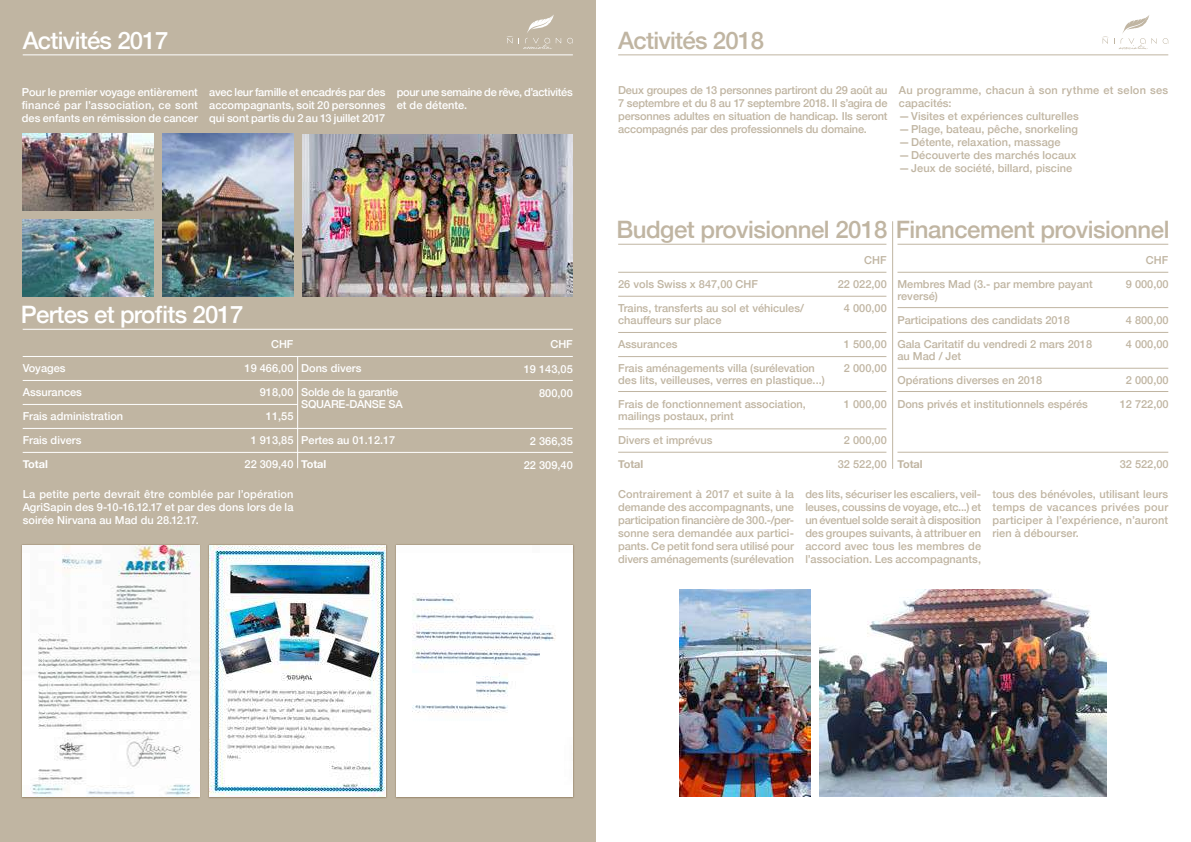
<style>
.page{position:relative;width:1191px;height:842px;background:#fff}
.page>*{position:absolute;margin:0;border:0;box-sizing:border-box;transform-origin:0 0}
.t1{font:500 24px "Helvetica Neue";letter-spacing:-.02em;color:#c0b5a2}
.t2{font:500 24px "Helvetica Neue";letter-spacing:-.03em;color:#fff}
.t3{font:500 11px/13px "Helvetica Neue";color:#c0b5a2}
.t4{font:500 11px/24px "Helvetica Neue";color:#fff;text-align:justify}
.t5{font:500 11px/13px "Helvetica Neue";letter-spacing:-.025em;color:#fff}
.t6{font:500 11px/24px "Helvetica Neue";letter-spacing:-.02em;color:#fff}
.t7{font:700 11px "Helvetica Neue";color:#fff}
.t8{font:700 11px "Helvetica Neue";color:#c0b5a2}
</style>
<div class="page">
<div style="left:0;top:0;width:595px;height:842px;background:#c0b5a2"></div>
<hr style="left:23px;top:54px;width:550px;height:1px;background:#fff">
<hr style="left:618px;top:54px;width:550px;height:1px;background:#c0b5a2">
<hr style="left:23px;top:329px;width:550px;height:1px;background:#fff">
<hr style="left:23px;top:356px;width:550px;height:1px;background:#fff">
<hr style="left:23px;top:380px;width:550px;height:1px;background:#fff">
<hr style="left:23px;top:404px;width:275px;height:1px;background:#fff">
<hr style="left:23px;top:428px;width:550px;height:1px;background:#fff">
<hr style="left:23px;top:452px;width:550px;height:1px;background:#fff">
<hr style="left:297px;top:356px;width:1px;height:112px;background:#fff">
<div style="left:21px;top:543px;width:180px;height:255px;background:#79603f;opacity:.75"></div>
<img style="left:23px;top:545px;width:176px;height:252px">
<div style="left:207px;top:543px;width:180px;height:255px;background:#b0a28c"></div>
<img style="left:209px;top:545px;width:177px;height:252px">
<svg style="left:567px;top:38px;width:6px;height:5px"></svg>
<svg style="left:507px;top:15px;width:54px;height:34px"></svg>
<svg style="left:1162px;top:38px;width:6px;height:6px"></svg>
<svg style="left:1102px;top:15px;width:54px;height:34px"></svg>
<img style="left:819px;top:589px;width:288px;height:208px">
<img style="left:679px;top:590px;width:131px;height:207px">
<img style="left:302px;top:134px;width:271px;height:162px">
<img style="left:162px;top:134px;width:131px;height:162px">
<img style="left:23px;top:134px;width:131px;height:76px">
<img style="left:23px;top:220px;width:131px;height:76px">
<div style="left:394px;top:543px;width:180px;height:255px;background:#b0a28c"></div>
<img style="left:396px;top:545px;width:177px;height:252px">
<div style="left:472px;top:670px;width:27px;height:6px;background:#fefefe"></div>
<hr style="left:618px;top:244px;width:268px;height:1px;background:#c0b5a2">
<hr style="left:897px;top:244px;width:271px;height:1px;background:#c0b5a2">
<hr style="left:618px;top:272px;width:268px;height:1px;background:#c0b5a2">
<hr style="left:618px;top:452px;width:268px;height:1px;background:#c0b5a2">
<hr style="left:897px;top:452px;width:271px;height:1px;background:#c0b5a2">
<hr style="left:897px;top:272px;width:271px;height:1px;background:#c0b5a2">
<hr style="left:897px;top:307px;width:271px;height:1px;background:#c0b5a2">
<hr style="left:897px;top:332px;width:271px;height:1px;background:#c0b5a2">
<hr style="left:897px;top:368px;width:271px;height:1px;background:#c0b5a2">
<hr style="left:897px;top:391px;width:271px;height:1px;background:#c0b5a2">
<hr style="left:618px;top:296px;width:268px;height:1px;background:#c0b5a2">
<hr style="left:618px;top:332px;width:268px;height:1px;background:#c0b5a2">
<hr style="left:618px;top:356px;width:268px;height:1px;background:#c0b5a2">
<hr style="left:618px;top:391px;width:268px;height:1px;background:#c0b5a2">
<hr style="left:618px;top:429px;width:268px;height:1px;background:#c0b5a2">
<hr style="left:892px;top:221px;width:1px;height:248px;background:#c0b5a2">
<h1 class="t2" style="left:23px;top:21px;width:147px">Activités 2017</h1>
<h1 class="t1" style="left:618px;top:21px;width:147px">Activités 2018</h1>
<p class="t4" style="left:22px;top:84px;width:178px;line-height:13px">Pour le premier voyage entièrement financé par l’association, ce sont des enfants en rémission de cancer</p>
<p class="t4" style="left:209px;top:84px;width:177px;line-height:13px">avec leur famille et encadrés par des accompagnants, soit 20 personnes qui sont partis du 2 au 13 juillet 2017</p>
<p class="t5" style="left:397px;top:84px;width:178px">pour une semaine de rêve, d’activités et de détente.</p>
<h1 class="t2" style="left:21px;top:295px;width:224px">Pertes et profits 2017</h1>
<p class="t4" style="left:23px;top:355px;width:102px;text-align:left">Voyages<br>Assurances<br>Frais administration<br>Frais divers</p>
<p class="t7" style="left:23px;top:455px;width:27px">Total</p>
<p class="t4" style="left:271px;top:331px;width:24px">CHF</p>
<p class="t4" style="left:550px;top:331px;width:24px">CHF</p>
<p class="t4" style="left:244px;top:355px;width:50px;text-align:right">19 466,00<br>918,00<br>11,55<br>1 913,85<br>22 309,40</p>
<p class="t6" style="left:301px;top:355px;width:99px">Dons divers<br>Solde de la garantie</p>
<p class="t4" style="left:524px;top:356px;width:50px;text-align:right">19 143,05<br>800,00</p>
<p class="t4" style="left:524px;top:428px;width:50px;text-align:center">2 366,35<br>22 309,40</p>
<p class="t6" style="left:301px;top:391px;width:103px">SQUARE-DANSE SA</p>
<p class="t4" style="left:301px;top:427px;width:96px">Pertes au 01.12.17</p>
<p class="t7" style="left:301px;top:456px;width:27px">Total</p>
<p class="t4" style="left:23px;top:487px;width:272px;line-height:13px">La petite perte devrait être comblée par l’opération AgriSapin des 9-10-16.12.17 et par des dons lors de la soirée Nirvana au Mad du 28.12.17.</p>
<p class="t3" style="left:618px;top:83px;width:271px;text-align:justify">Deux groupes de 13 personnes partiront du 29 août au 7 septembre et du 8 au 17 septembre 2018. Il s’agira de personnes adultes en situation de handicap. Ils seront accompagnés par des professionnels du domaine.</p>
<p class="t3" style="left:899px;top:83px;width:271px">Au programme, chacun à son rythme et selon ses capacités:<br>—Visites et expériences culturelles<br>—Plage, bateau, pêche, snorkeling<br>—Détente, relaxation, massage<br>—Découverte des marchés locaux<br>—Jeux de société, billard, piscine</p>
<h1 class="t1" style="left:616px;top:211px;width:554px">Budget provisionnel 2018 Financement provisionnel</h1>
<p class="t3" style="left:838px;top:271px;width:50px;line-height:24px;text-align:center">22 022,00<br>4 000,00</p>
<p class="t3" style="left:844px;top:331px;width:44px;line-height:24px">1 500,00<br>2 000,00</p>
<p class="t3" style="left:844px;top:397px;width:44px">1 000,00</p>
<p class="t3" style="left:838px;top:427px;width:50px;line-height:24px;text-align:center">2 000,00<br>32 522,00</p>
<p class="t3" style="left:864px;top:253px;width:24px">CHF</p>
<p class="t3" style="left:1145px;top:253px;width:24px">CHF</p>
<p class="t3" style="left:897px;top:277px;width:197px;line-height:12px">Membres Mad (3.- par membre payant reversé)</p>
<p class="t3" style="left:897px;top:307px;width:196px;line-height:24px">Participations des candidats 2018<br>Gala Caritatif du vendredi 2 mars 2018</p>
<p class="t3" style="left:897px;top:343px;width:146px;line-height:23.7px">au Mad / Jet<br>Opérations diverses en 2018</p>
<p class="t3" style="left:897px;top:397px;width:192px">Dons privés et institutionnels espérés</p>
<p class="t3" style="left:618px;top:271px;width:187px;line-height:24px">26 vols Swiss x 847,00 CHF<br>Trains, transferts au sol et véhicules/</p>
<p class="t3" style="left:618px;top:307px;width:198px;line-height:24px">chauffeurs sur place<br>Assurances<br>Frais aménagements villa (surélevation</p>
<p class="t3" style="left:618px;top:367px;width:208px;line-height:24px">des lits, veilleuses, verres en plastique...)<br>Frais de fonctionnement association,</p>
<p class="t3" style="left:618px;top:403px;width:117px;line-height:24px">mailings postaux, print<br>Divers et imprévus</p>
<p class="t8" style="left:618px;top:455px;width:27px">Total</p>
<p class="t3" style="left:1125px;top:277px;width:44px">9 000,00</p>
<p class="t3" style="left:1125px;top:307px;width:44px;line-height:24px">4 800,00<br>4 000,00</p>
<p class="t3" style="left:1119px;top:367px;width:50px;line-height:24px;text-align:center">2 000,00<br>12 722,00</p>
<p class="t8" style="left:897px;top:456px;width:27px">Total</p>
<p class="t3" style="left:1119px;top:457px;width:50px">32 522,00</p>
<p class="t3" style="left:618px;top:487px;width:177px;text-align:justify">Contrairement à 2017 et suite à la demande des accompagnants, une participation financière de 300.-/per&shy;sonne sera demandée aux partici&shy;pants. Ce petit fond sera utilisé pour divers aménagements (surélevation</p>
<p class="t3" style="left:805px;top:487px;width:177px;text-align:justify">des lits, sécuriser les escaliers, veil&shy;leuses, coussins de voyage, etc...) et un éventuel solde serait à disposition des groupes suivants, à attribuer en accord avec tous les membres de l’association. Les accompagnants,</p>
<p class="t3" style="left:992px;top:487px;width:177px;text-align:justify">tous des bénévoles, utilisant leurs temps de vacances privées pour participer à l’expérience, n’auront rien à débourser.</p>
</div>
